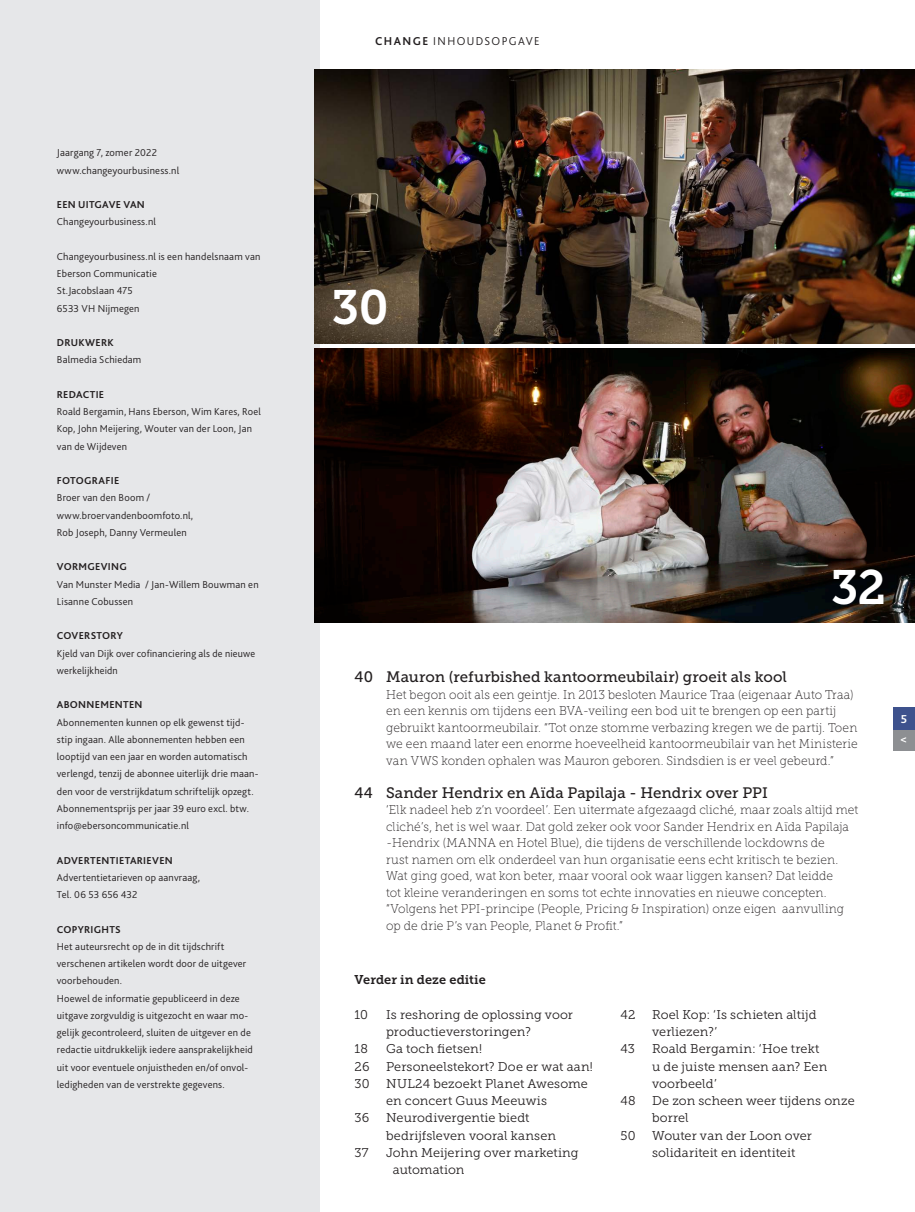
<style>
.page{position:relative;width:915px;height:1212px;background:#fff}
.page>*{position:absolute;margin:0;border:0;box-sizing:border-box;transform-origin:0 0}
.t1{font:48px "Museo Slab 700";color:#fff}
.t2{font:15.15px "Museo Slab 500";color:#231f20}
.t3{font:12.75px/16.5px "Museo Slab 100";letter-spacing:.01em;color:#231f20;scale:.95 1}
.t4{font:12.75px/17.2px "Museo Slab 300";letter-spacing:.005em;color:#231f20}
.t5{font:12.75px "Museo Slab 700";letter-spacing:.005em;color:#231f20}
.t6{font:300 12px "Bliss 2";letter-spacing:.12em;color:#231f20}
.t7{font:700 12px/20.7px "Bliss 2";color:#fff}
.t8{font:300 10.5px/17.2px "Bliss 2";letter-spacing:.015em;color:#231f20}
.t9{font:700 10.5px "Bliss 2";letter-spacing:.025em;color:#231f20}
.s1{font-weight:700}
</style>
<div class="page">
<div style="left:0;top:0;width:319px;height:1212px;background:#e6e7e9"></div>
<img style="left:314px;top:70px;width:600px;height:274px">
<img style="left:314px;top:348px;width:600px;height:274px">
<div style="left:892px;top:728px;width:22px;height:22px;background:#8d8f92"></div>
<div style="left:892px;top:707px;width:22px;height:22px;background:#3e528d"></div>
<p class="t8" style="left:57px;top:144px;width:124px">Jaargang 7, zomer 2022 www.changeyourbusiness.nl</p>
<p class="t9" style="left:57px;top:198px;width:89px">EEN UITGAVE VAN</p>
<p class="t8" style="left:57px;top:213px;width:101px">Changeyourbusiness.nl</p>
<p class="t8" style="left:57px;top:247px;width:205px">Changeyourbusiness.nl is een handelsnaam van<br>Eberson Communicatie<br>St.Jacobslaan 475<br>6533 VH Nijmegen</p>
<p class="t9" style="left:57px;top:336px;width:58px">DRUKWERK</p>
<p class="t8" style="left:57px;top:351px;width:86px">Balmedia Schiedam</p>
<p class="t9" style="left:57px;top:388px;width:49px">REDACTIE</p>
<p class="t8" style="left:57px;top:403px;width:205px">Roald Bergamin, Hans Eberson, Wim Kares, Roel<br>Kop, John Meijering, Wouter van der Loon, Jan van de Wijdeven</p>
<p class="t9" style="left:57px;top:474px;width:64px">FOTOGRAFIE</p>
<p class="t8" style="left:57px;top:489px;width:138px">Broer van den Boom / www.broervandenboomfoto.nl,<br>Rob Joseph, Danny Vermeulen</p>
<p class="t9" style="left:57px;top:560px;width:71px">VORMGEVING</p>
<p class="t8" style="left:57px;top:575px;width:203px">Van Munster Media / Jan-Willem Bouwman en<br>Lisanne Cobussen</p>
<p class="t9" style="left:57px;top:629px;width:67px">COVERSTORY</p>
<p class="t8" style="left:57px;top:644px;width:200px">Kjeld van Dijk over cofinanciering als de nieuwe werkelijkheidn</p>
<p class="t9" style="left:57px;top:698px;width:87px">ABONNEMENTEN</p>
<p class="t8" style="left:57px;top:713px;width:203px">Abonnementen kunnen op elk gewenst tijd&shy;stip ingaan. Alle abonnementen hebben een looptijd van een jaar en worden automatisch verlengd, tenzij de abonnee uiterlijk drie maan&shy;den voor de verstrijkdatum schriftelijk opzegt.<br>Abonnementsprijs per jaar 39 euro excl. btw. info@ebersoncommunicatie.nl</p>
<p class="t9" style="left:57px;top:853px;width:117px">ADVERTENTIETARIEVEN</p>
<p class="t8" style="left:57px;top:868px;width:145px">Advertentietarieven op aanvraag,<br>Tel. 06 53 656 432</p>
<p class="t9" style="left:57px;top:922px;width:65px">COPYRIGHTS</p>
<p class="t8" style="left:57px;top:937px;width:197px">Het auteursrecht op de in dit tijdschrift verschenen artikelen wordt door de uitgever voorbehouden.<br>Hoewel de informatie gepubliceerd in deze uitgave zorgvuldig is uitgezocht en waar mo&shy;gelijk gecontroleerd, sluiten de uitgever en de redactie uitdrukkelijk iedere aansprakelijkheid uit voor eventuele onjuistheden en/of onvol&shy;ledigheden van de verstrekte gegevens.</p>
<p class="t6" style="left:375px;top:33px;width:166px"><span class="s1">CHANGE</span> INHOUDSOPGAVE</p>
<h1 class="t1" style="left:331px;top:280px;width:59px">30</h1>
<h1 class="t1" style="left:830px;top:560px;width:57px">32</h1>
<h2 class="t2" style="left:354px;top:668px;width:433px">40 Mauron (refurbished kantoormeubilair) groeit als kool</h2>
<p class="t3" style="left:386px;top:686px;width:497px">Het begon ooit als een geintje. In 2013 besloten Maurice Traa (eigenaar Auto Traa) en een kennis om tijdens een BVA-veiling een bod uit te brengen op een partij gebruikt kantoormeubilair. “Tot onze stomme verbazing kregen we de partij. Toen we een maand later een enorme hoeveelheid kantoormeubilair van het Ministerie van VWS konden ophalen was Mauron geboren. Sindsdien is er veel gebeurd.”</p>
<h2 class="t2" style="left:354px;top:784px;width:414px">44 Sander Hendrix en Aïda Papilaja - Hendrix over PPI</h2>
<p class="t3" style="left:386px;top:801px;width:498px">‘Elk nadeel heb z’n voordeel’. Een uitermate afgezaagd cliché, maar zoals altijd met cliché’s, het is wel waar. Dat gold zeker ook voor Sander Hendrix en Aïda Papilaja -Hendrix (MANNA en Hotel Blue), die tijdens de verschillende lockdowns de<br>rust namen om elk onderdeel van hun organisatie eens echt kritisch te bezien.<br>Wat ging goed, wat kon beter, maar vooral ook waar liggen kansen? Dat leidde<br>tot kleine veranderingen en soms tot echte innovaties en nieuwe concepten. “Volgens het PPI-principe (People, Pricing &amp; Inspiration) onze eigen aanvulling op de drie P’s van People, Planet &amp; Profit.”</p>
<p class="t5" style="left:354px;top:973px;width:133px">Verder in deze editie</p>
<p class="t4" style="left:354px;top:1006px;width:15px">10</p>
<p class="t4" style="left:386px;top:1006px;width:188px">Is reshoring de oplossing voor productieverstoringen?</p>
<p class="t4" style="left:354px;top:1040px;width:15px">18</p>
<p class="t4" style="left:386px;top:1040px;width:97px">Ga toch fietsen!</p>
<p class="t4" style="left:354px;top:1058px;width:16px">26</p>
<p class="t4" style="left:386px;top:1058px;width:208px">Personeelstekort? Doe er wat aan!</p>
<p class="t4" style="left:354px;top:1075px;width:17px">30</p>
<p class="t4" style="left:386px;top:1075px;width:203px">NUL24 bezoekt Planet Awesome en concert Guus Meeuwis</p>
<p class="t4" style="left:354px;top:1109px;width:16px">36</p>
<p class="t4" style="left:386px;top:1109px;width:171px">Neurodivergentie biedt bedrijfsleven vooral kansen</p>
<p class="t4" style="left:354px;top:1144px;width:16px">37</p>
<p class="t4" style="left:393px;top:1144px;width:187px;text-indent:-7px">John Meijering over marketing automation</p>
<p class="t4" style="left:620px;top:1006px;width:16px">42</p>
<p class="t4" style="left:652px;top:1006px;width:166px">Roel Kop: ‘Is schieten altijd verliezen?’</p>
<p class="t4" style="left:620px;top:1040px;width:16px">43</p>
<p class="t4" style="left:652px;top:1040px;width:177px">Roald Bergamin: ‘Hoe trekt u de juiste mensen aan? Een voorbeeld’</p>
<p class="t4" style="left:620px;top:1092px;width:17px">48</p>
<p class="t4" style="left:652px;top:1092px;width:204px">De zon scheen weer tijdens onze borrel</p>
<p class="t4" style="left:620px;top:1127px;width:17px">50</p>
<p class="t4" style="left:652px;top:1127px;width:161px">Wouter van der Loon over solidariteit en identiteit</p>
<p class="t7" style="left:900px;top:708px;width:8px">5 &lt;</p>
</div>
